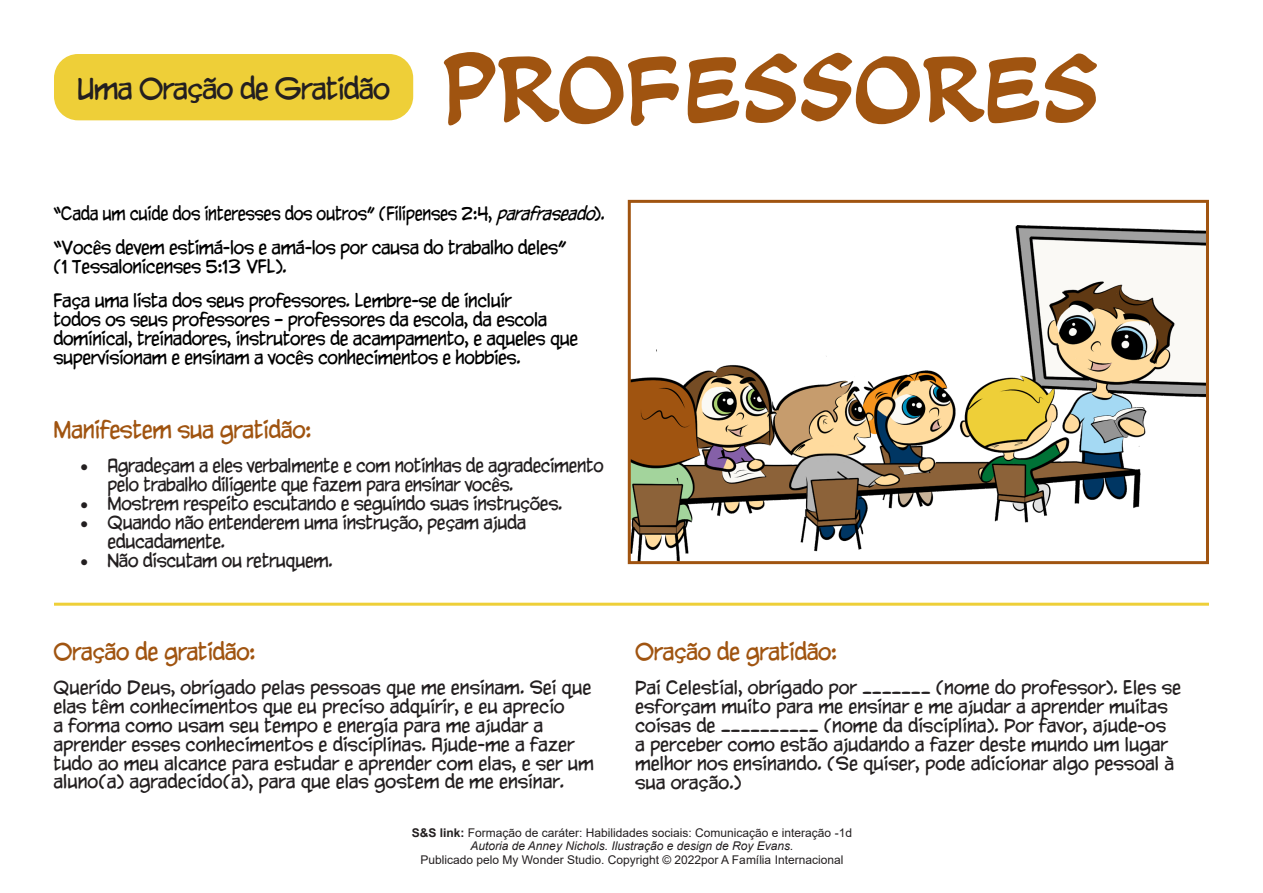
<style>
.page{position:relative;width:1263px;height:893px;background:#fff}
.page>*{position:absolute;margin:0;border:0;box-sizing:border-box;transform-origin:0 0}
.No_Spacing{font:81.15px "CC Soothsayer";color:#a05410}
.No_Spacing-2{font:25.95px "CC Yada Yada Yada Int";letter-spacing:-.04em;color:#231f20}
.No_Spacing-3{font:21px "CC Yada Yada Yada Int";letter-spacing:-.02em;color:#a05410}
.t1{font:16.5px/18.9px "CC Yada Yada Yada Int";color:#231f20}
.t2{font:16.5px/18.9px "CC Yada Yada Yada Int";letter-spacing:-.02em;color:#000}
.t3{font:16.5px/19px "CC Yada Yada Yada Int";letter-spacing:-.02em;color:#231f20}
.t4{font:16.5px/18.9px "CC Yada Yada Yada Int";letter-spacing:-.02em;color:#231f20;scale:.95 1}
.t5{font:16.5px "CC Yada Yada Yada Int";letter-spacing:-.02em;color:#000;scale:.9 1}
.t6{font:12px/13.8px "Arial";color:#231f20;text-align:center}
.s1{font-style:italic}
.s2{font-weight:700}
</style>
<div class="page">
<img style="left:632px;top:225px;width:573px;height:335px">
<div style="left:628px;top:200px;width:581px;height:364px;border:3px solid #a05410"></div>
<div style="left:54px;top:54px;width:359px;height:66px;background:#eecf38;border-radius:24px"></div>
<hr style="left:54px;top:603px;width:1155px;height:3px;background:#eecf38">
<p class="No_Spacing-2" style="left:77px;top:75px;width:315px">Uma Oração de Gratidão</p>
<p class="No_Spacing" style="left:441px;top:46px;width:659px">Professores</p>
<p class="t5" style="left:53px;top:205px;width:614px">“Cada um cuide dos interesses dos outros” (Filipenses 2:4, <span class="s1">parafraseado</span>).</p>
<p class="t2" style="left:53px;top:240px;width:515px">“Vocês devem estimá-los e amá-los por causa do trabalho deles” (1 Tessalonicenses 5:13 VFL).</p>
<p class="t2" style="left:53px;top:293px;width:526px">Faça uma lista dos seus professores. Lembre-se de incluir<br>todos os seus professores – professores da escola, da escola dominical, treinadores, instrutores de acampamento, e aqueles que supervisionam e ensinam a vocês conhecimentos e hobbies.</p>
<p class="No_Spacing-3" style="left:53px;top:418px;width:260px">Manifestem sua gratidão:</p>
<p class="t4" style="left:107px;top:458px;width:524px;text-indent:-27px">• Agradeçam a eles verbalmente e com notinhas de agradecimento pelo trabalho diligente que fazem para ensinar vocês.</p>
<p class="t3" style="left:80px;top:495px;width:483px">• Mostrem respeito escutando e seguindo suas instruções.</p>
<p class="t3" style="left:107px;top:514px;width:420px;text-indent:-27px">• Quando não entenderem uma instrução, peçam ajuda educadamente.</p>
<p class="t3" style="left:80px;top:552px;width:254px">• Não discutam ou retruquem.</p>
<p class="No_Spacing-3" style="left:53px;top:640px;width:204px">Oração de gratidão:</p>
<p class="t1" style="left:53px;top:679px;width:542px">Querido Deus, obrigado pelas pessoas que me ensinam. Sei que elas têm conhecimentos que eu preciso adquirir, e eu aprecio<br>a forma como usam seu tempo e energia para me ajudar a aprender esses conhecimentos e disciplinas. Ajude-me a fazer tudo ao meu alcance para estudar e aprender com elas, e ser um aluno(a) agradecido(a), para que elas gostem de me ensinar.</p>
<p class="No_Spacing-3" style="left:635px;top:640px;width:204px">Oração de gratidão:</p>
<p class="t1" style="left:635px;top:679px;width:548px">Pai Celestial, obrigado por _______ (nome do professor). Eles se esforçam muito para me ensinar e me ajudar a aprender muitas coisas de __________ (nome da disciplina). Por favor, ajude-os<br>a perceber como estão ajudando a fazer deste mundo um lugar melhor nos ensinando. (Se quiser, pode adicionar algo pessoal à sua oração.)</p>
<p class="t6" style="left:412px;top:825px;width:442px"><span class="s2">S&amp;S link:</span> Formação de caráter: Habilidades sociais: Comunicação e interação -1d</p>
<p class="t6" style="left:420px;top:839px;width:424px"><span class="s1">Autoria de Anney Nichols. Ilustração e design de Roy Evans.<br></span>Publicado pelo My Wonder Studio. Copyright © 2022por A Família Internacional</p>
</div>
